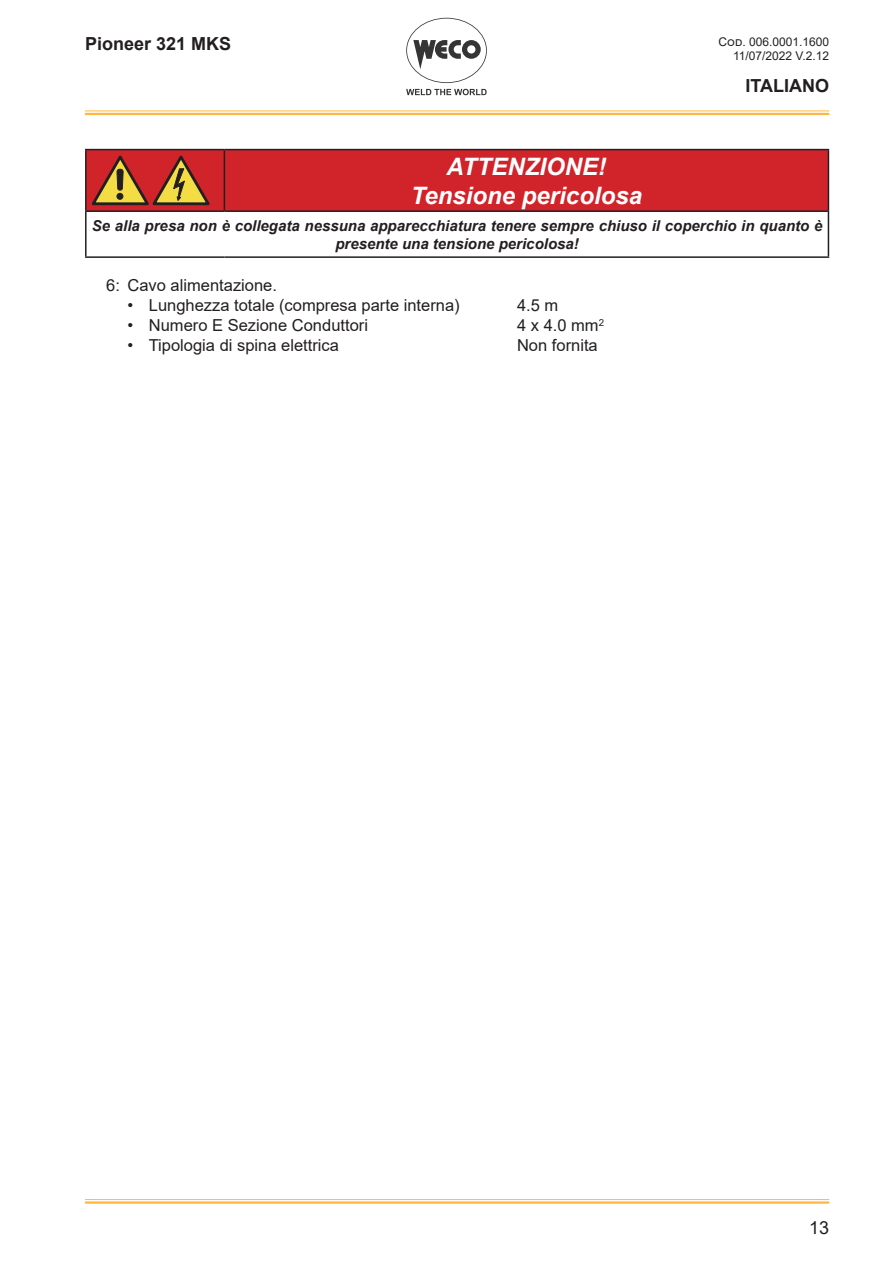
<style>
.page{position:relative;width:893px;height:1263px;background:#fff}
.page>*{position:absolute;margin:0;border:0;box-sizing:border-box;transform-origin:0 0}
.STILE_ATTENZIONE_-_T{font:italic 700 24px "Arial";color:#fff}
.t1{font:700 18px "Arial";color:#231f20}
.t2{font:18px "Arial";color:#231f20}
.STILE_TESTO_BASE_-_R{font:16.5px "Arial";color:#231f20}
.STILE_ATTENZIONE_-_T-2{font:italic 700 15px/18px "Arial";color:#231f20;text-align:center}
.t3{font:12px/14.4px "Arial";color:#231f20;text-align:right}
</style>
<div class="page">
<hr style="left:85px;top:111px;width:744px;height:1px;background:#ffb740">
<hr style="left:85px;top:113px;width:744px;height:2px;background:#ffb740">
<hr style="left:85px;top:1199px;width:744px;height:1px;background:#ffb740">
<hr style="left:85px;top:1201px;width:744px;height:3px;background:#ffb740">
<svg style="left:406px;top:18px;width:81px;height:65px"></svg>
<svg style="left:406px;top:89px;width:81px;height:6px"></svg>
<div style="left:87px;top:150px;width:741px;height:60px;background:#d1232a"></div>
<hr style="left:224px;top:150px;width:1px;height:60px;background:#231f20">
<hr style="left:85px;top:210px;width:139px;height:2px;background:#231f20">
<hr style="left:224px;top:210px;width:605px;height:2px;background:#231f20">
<hr style="left:85px;top:149px;width:139px;height:1px;background:#231f20">
<hr style="left:85px;top:150px;width:2px;height:60px;background:#231f20">
<hr style="left:224px;top:149px;width:605px;height:1px;background:#231f20">
<hr style="left:828px;top:150px;width:1px;height:60px;background:#231f20">
<hr style="left:85px;top:212px;width:2px;height:44px;background:#231f20">
<hr style="left:828px;top:212px;width:1px;height:44px;background:#231f20">
<hr style="left:85px;top:256px;width:139px;height:2px;background:#231f20">
<hr style="left:224px;top:256px;width:605px;height:2px;background:#231f20">
<svg style="left:92px;top:156px;width:118px;height:49px;background:#b65a30"></svg>
<p class="t1" style="left:85px;top:31px;width:148px">Pioneer 321 MKS</p>
<p class="t3" style="left:719px;top:34px;width:112px">Cod. 006.0001.1600<br>11/07/2022 V.2.12</p>
<p class="t1" style="left:745px;top:73px;width:85px">ITALIANO</p>
<p class="STILE_ATTENZIONE_-_T" style="left:447px;top:150px;width:161px">ATTENZIONE!</p>
<p class="STILE_ATTENZIONE_-_T" style="left:411px;top:179px;width:233px">Tensione pericolosa</p>
<p class="STILE_ATTENZIONE_-_T-2" style="left:92px;top:217px;width:732px">Se alla presa non è collegata nessuna apparecchiatura tenere sempre chiuso il coperchio in quanto è presente una tensione pericolosa!</p>
<p class="STILE_TESTO_BASE_-_R" style="left:106px;top:274px;width:172px">6: Cavo alimentazione.</p>
<p class="STILE_TESTO_BASE_-_R" style="left:128px;top:294px;width:334px">• Lunghezza totale (compresa parte interna)</p>
<p class="STILE_TESTO_BASE_-_R" style="left:517px;top:294px;width:43px">4.5 m</p>
<p class="STILE_TESTO_BASE_-_R" style="left:128px;top:314px;width:242px">• Numero E Sezione Conduttori</p>
<p class="STILE_TESTO_BASE_-_R" style="left:517px;top:314px;width:88px">4 x 4.0 mm<sup>2</sup></p>
<p class="STILE_TESTO_BASE_-_R" style="left:128px;top:334px;width:213px">• Tipologia di spina elettrica</p>
<p class="STILE_TESTO_BASE_-_R" style="left:517px;top:334px;width:82px">Non fornita</p>
<p class="t2" style="left:809px;top:1215px;width:22px">13</p>
</div>
